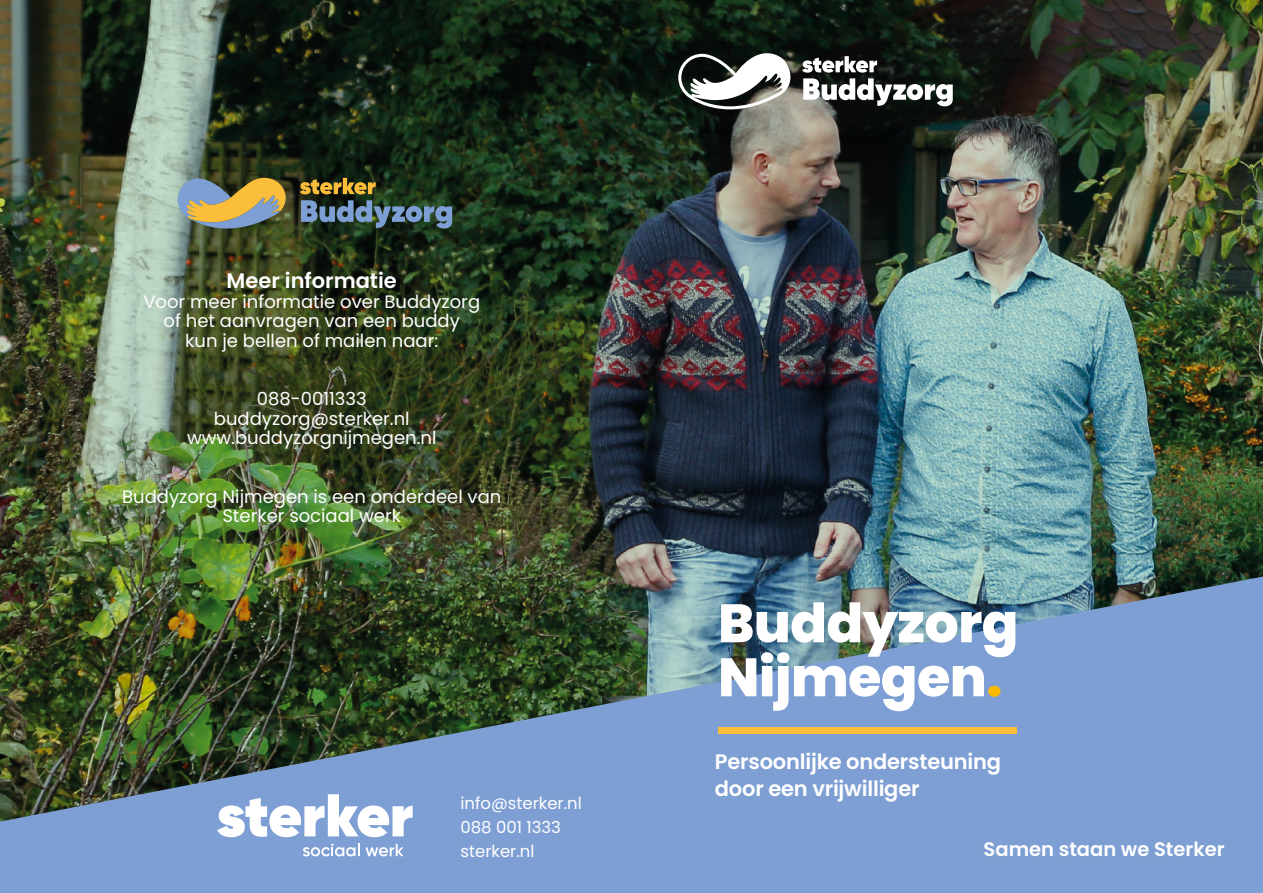
<style>
.page{position:relative;width:1263px;height:893px;background:#fff}
.page>*{position:absolute;margin:0;border:0;box-sizing:border-box;transform-origin:0 0}
.t1{font:800 54px/54px "Poppins";letter-spacing:-.01em;color:#fff}
.t2{font:600 21px/27px "Poppins";letter-spacing:-.01em;color:#fff}
.t3{font:600 19.5px "Poppins";color:#fff}
.t4{font:18px/19.5px "Poppins";color:#fff;text-align:center}
.t5{font:16.5px/24px "Poppins";color:#fff}
.s1{color:#fbba00}
</style>
<div class="page">
<img style="left:0;top:0;width:1263px;height:576px">
<img style="left:0;top:576px;width:1263px;height:317px">
<div style="left:718px;top:727px;width:298px;height:7px;background:#fabe3b"></div>
<svg style="left:802px;top:56px;width:151px;height:50px"></svg>
<svg style="left:678px;top:53px;width:113px;height:56px"></svg>
<svg style="left:301px;top:200px;width:151px;height:29px;background:#46616b"></svg>
<svg style="left:300px;top:178px;width:76px;height:16px"></svg>
<svg style="left:178px;top:178px;width:108px;height:51px;background:#9d9670"></svg>
<svg style="left:217px;top:794px;width:196px;height:43px"></svg>
<svg style="left:303px;top:843px;width:101px;height:13px"></svg>
<p class="t2" style="left:227px;top:267px;width:172px">Meer informatie</p>
<p class="t4" style="left:143px;top:292px;width:338px">Voor meer informatie over Buddyzorg of het aanvragen van een buddy<br>kun je bellen of mailen naar:</p>
<p class="t4" style="left:187px;top:389px;width:251px">088-0011333 buddyzorg@sterker.nl www.buddyzorgnijmegen.nl</p>
<p class="t4" style="left:122px;top:487px;width:381px">Buddyzorg Nijmegen is een onderdeel van<br>Sterker sociaal werk</p>
<p class="t5" style="left:460px;top:791px;width:123px">info@sterker.nl<br>088 001 1333 sterker.nl</p>
<h1 class="t1" style="left:718px;top:597px;width:302px">Buddyzorg<br>Nijmegen<span class="s1">.</span></h1>
<p class="t2" style="left:715px;top:748px;width:288px">Persoonlijke ondersteuning door een vrijwilliger</p>
<p class="t3" style="left:983px;top:838px;width:243px">Samen staan we Sterker</p>
</div>
